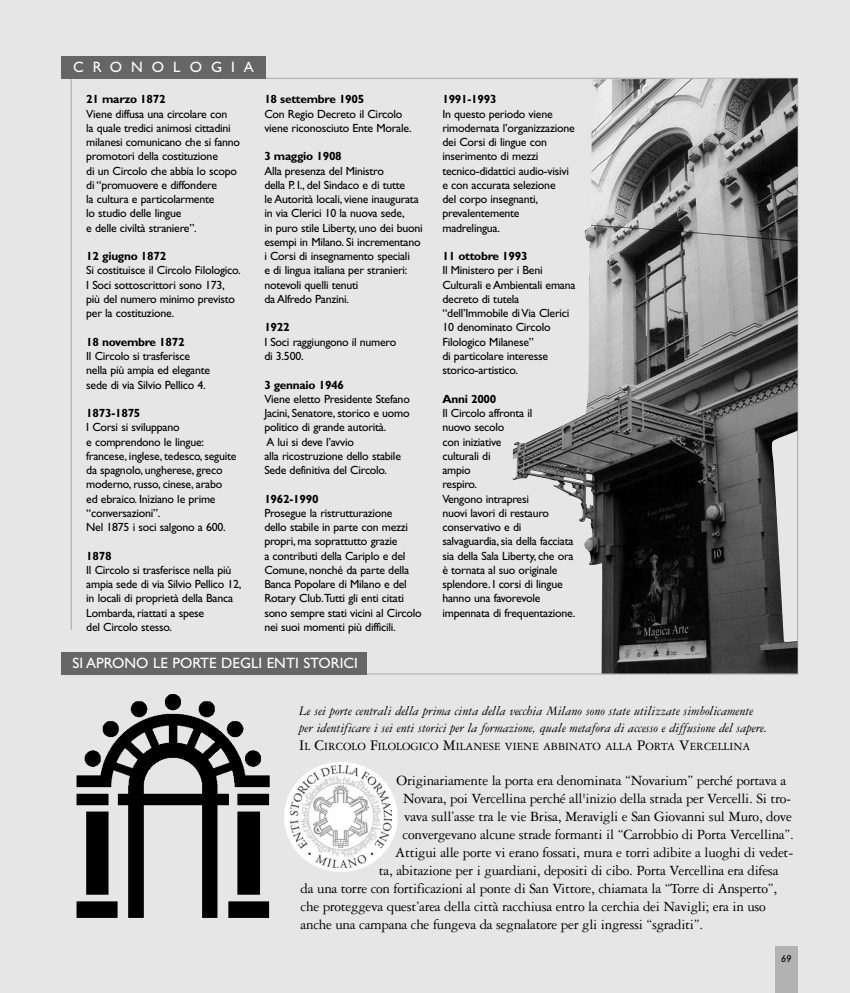
<style>
.page{position:relative;width:850px;height:993px;background:#fff}
.page>*{position:absolute;margin:0;border:0;box-sizing:border-box;transform-origin:0 0}
.t1{font:15px "Garamond Three";letter-spacing:-.02em;color:#000}
.t2{font:15px "Gill Sans";color:#fff}
.t3{font:15px "Gill Sans";letter-spacing:.6em;color:#fff}
.t4{font:italic 13.75px/17.4px "Garamond Three";color:#000}
.t5{font:11.88px/14.2px "Gill Sans";letter-spacing:-.02em;color:#000}
.t6{font:700 11.88px "Gill Sans";letter-spacing:-.02em;color:#000}
.t7{font:11.75px "Garamond Three";color:#000}
.t8{font:italic 10px "Gill Sans";color:#000}
.s1{font-size:15.62px}
</style>
<div class="page">
<div style="left:0;top:0;width:850px;height:992px;background:#e6e6e6"></div>
<hr style="left:71px;top:57px;width:1px;height:573px;background:#b3b3b3">
<hr style="left:71px;top:78px;width:727px;height:1px;background:#b3b3b3">
<div style="left:61px;top:57px;width:205px;height:22px;background:#666"></div>
<div style="left:775px;top:946px;width:23px;height:46px;background:#b3b3b3"></div>
<hr style="left:71px;top:673px;width:727px;height:1px;background:#b3b3b3">
<div style="left:61px;top:652px;width:306px;height:22px;background:#666"></div>
<img style="left:76px;top:695px;width:194px;height:223px">
<div style="left:284px;top:761px;width:114px;height:111px;background:#fff;border-radius:50%"></div>
<img style="left:290px;top:765px;width:102px;height:102px">
<img style="left:512px;top:78px;width:286px;height:595px">
<p class="t3" style="left:73px;top:62px;width:182px">CRONOLOGIA</p>
<p class="t6" style="left:86px;top:95px;width:81px">21 marzo 1872</p>
<p class="t5" style="left:86px;top:108px;width:155px">Viene diffusa una circolare con<br>la quale tredici animosi cittadini milanesi comunicano che si fanno promotori della costituzione<br>di un Circolo che abbia lo scopo di “promuovere e diffondere<br>la cultura e particolarmente<br>lo studio delle lingue<br>e delle civiltà straniere”.</p>
<p class="t6" style="left:86px;top:252px;width:82px">12 giugno 1872</p>
<p class="t5" style="left:86px;top:265px;width:156px">Si costituisce il Circolo Filologico.<br>I Soci sottoscrittori sono 173, più del numero minimo previsto per la costituzione.</p>
<p class="t6" style="left:86px;top:337px;width:100px">18 novembre 1872</p>
<p class="t5" style="left:86px;top:350px;width:125px">Il Circolo si trasferisce nella più ampia ed elegante sede di via Silvio Pellico 4.</p>
<p class="t6" style="left:86px;top:409px;width:56px">1873-1875</p>
<p class="t5" style="left:86px;top:421px;width:152px">I Corsi si sviluppano<br>e comprendono le lingue: francese, inglese, tedesco, seguite da spagnolo, ungherese, greco moderno, russo, cinese, arabo ed ebraico. Iniziano le prime “conversazioni”.<br>Nel 1875 i soci salgono a 600.</p>
<p class="t6" style="left:86px;top:551px;width:27px">1878</p>
<p class="t5" style="left:86px;top:564px;width:157px">Il Circolo si trasferisce nella più ampia sede di via Silvio Pellico 12, in locali di proprietà della Banca<br>Lombarda, riattati a spese<br>del Circolo stesso.</p>
<p class="t6" style="left:264px;top:95px;width:102px">18 settembre 1905</p>
<p class="t5" style="left:264px;top:108px;width:149px">Con Regio Decreto il Circolo viene riconosciuto Ente Morale.</p>
<p class="t6" style="left:264px;top:152px;width:79px">3 maggio 1908</p>
<p class="t5" style="left:264px;top:165px;width:160px">Alla presenza del Ministro<br>della P. I., del Sindaco e di tutte<br>le Autorità locali, viene inaugurata in via Clerici 10 la nuova sede,<br>in puro stile Liberty, uno dei buoni esempi in Milano. Si incrementano i Corsi di insegnamento speciali<br>e di lingua italiana per stranieri: notevoli quelli tenuti<br>da Alfredo Panzini.</p>
<p class="t6" style="left:264px;top:323px;width:27px">1922</p>
<p class="t5" style="left:264px;top:336px;width:134px">I Soci raggiungono il numero di 3.500.</p>
<p class="t6" style="left:264px;top:380px;width:81px">3 gennaio 1946</p>
<p class="t5" style="left:264px;top:393px;width:147px">Viene eletto Presidente Stefano<br>Jacini, Senatore, storico e uomo politico di grande autorità.<br>A lui si deve l’avvio<br>alla ricostruzione dello stabile<br>Sede definitiva del Circolo.</p>
<p class="t6" style="left:264px;top:494px;width:56px">1962-1990</p>
<p class="t5" style="left:264px;top:507px;width:159px">Prosegue la ristrutturazione<br>dello stabile in parte con mezzi propri, ma soprattutto grazie<br>a contributi della Cariplo e del<br>Comune, nonché da parte della<br>Banca Popolare di Milano e del<br>Rotary Club.Tutti gli enti citati sono sempre stati vicini al Circolo nei suoi momenti più difficili.</p>
<p class="t6" style="left:442px;top:95px;width:56px">1991-1993</p>
<p class="t5" style="left:442px;top:108px;width:134px">In questo periodo viene rimodernata l’organizzazione dei Corsi di lingue con inserimento di mezzi tecnico-didattici audio-visivi e con accurata selezione<br>del corpo insegnanti, prevalentemente madrelingua.</p>
<p class="t6" style="left:442px;top:252px;width:87px">11 ottobre 1993</p>
<p class="t5" style="left:442px;top:265px;width:135px">Il Ministero per i Beni<br>Culturali e Ambientali emana decreto di tutela “dell’Immobile di Via Clerici<br>10 denominato Circolo<br>Filologico Milanese”<br>di particolare interesse storico-artistico.</p>
<p class="t6" style="left:442px;top:394px;width:56px">Anni 2000</p>
<p class="t5" style="left:442px;top:407px;width:135px">Il Circolo affronta il<br>nuovo secolo<br>con iniziative<br>culturali di<br>ampio<br>respiro.<br>Vengono intrapresi<br>nuovi lavori di restauro conservativo e di salvaguardia, sia della facciata sia della Sala Liberty, che ora è tornata al suo originale splendore. I corsi di lingue hanno una favorevole impennata di frequentazione.</p>
<p class="t2" style="left:73px;top:657px;width:287px">SI APRONO LE PORTE DEGLI ENTI STORICI</p>
<p class="t4" style="left:299px;top:703px;width:470px">Le sei porte centrali della prima cinta della vecchia Milano sono state utilizzate simbolicamente per identificare i sei enti storici per la formazione, quale metafora di accesso e diffusione del sapere.</p>
<p class="t7" style="left:299px;top:742px;width:452px"><span class="s1">I</span>L <span class="s1">C</span>IRCOLO <span class="s1">F</span>ILOLOGICO <span class="s1">M</span>ILANESE VIENE ABBINATO ALLA <span class="s1">P</span>ORTA <span class="s1">V</span>ERCELLINA</p>
<p class="t1" style="left:397px;top:775px;width:391px">Originariamente la porta era denominata “Novarium” perché portava a</p>
<p class="t1" style="left:403px;top:793px;width:390px">Novara, poi Vercellina perché all'inizio della strada per Vercelli. Si tro-</p>
<p class="t1" style="left:404px;top:811px;width:390px">vava sull’asse tra le vie Brisa, Meravigli e San Giovanni sul Muro, dove</p>
<p class="t1" style="left:403px;top:829px;width:393px">convergevano alcune strade formanti il “Carrobbio di Porta Vercellina”.</p>
<p class="t1" style="left:395px;top:847px;width:400px">Attigui alle porte vi erano fossati, mura e torri adibite a luoghi di vedet-</p>
<p class="t1" style="left:379px;top:865px;width:401px">ta, abitazione per i guardiani, depositi di cibo. Porta Vercellina era difesa</p>
<p class="t1" style="left:301px;top:883px;width:478px">da una torre con fortificazioni al ponte di San Vittore, chiamata la “Torre di Ansperto”,</p>
<p class="t1" style="left:301px;top:901px;width:467px">che proteggeva quest’area della città racchiusa entro la cerchia dei Navigli; era in uso</p>
<p class="t1" style="left:301px;top:919px;width:404px">anche una campana che fungeva da segnalatore per gli ingressi “sgraditi”.</p>
<p class="t8" style="left:781px;top:954px;width:12px">69</p>
</div>
